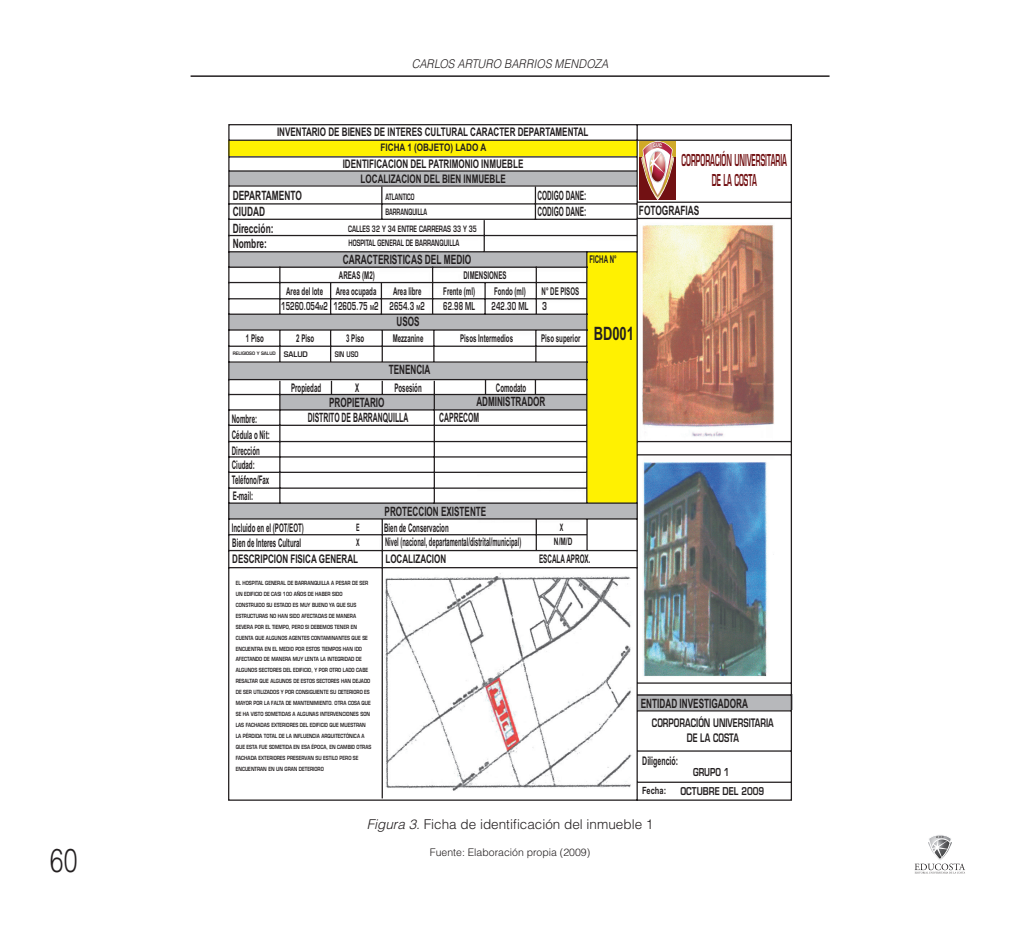
<style>
.page{position:relative;width:1021px;height:936px;background:#fff}
.page>*{position:absolute;margin:0;border:0;box-sizing:border-box;transform-origin:0 0}
.t1{font:300 33px "Helvetica LT Std";color:#231f20;scale:.75 1}
.t2{font:700 18.45px "Arial";color:#231f20;scale:.7 1}
.t3{font:600 16.05px/20.2px "Eurostile LT Std";color:#721113;text-align:center;scale:.42 1}
.t4{font:300 13.5px "Helvetica LT Std";color:#231f20}
.t5{font:700 12.9px/15px "Arial";color:#231f20;scale:.65 1}
.t6{font:700 12.9px "Arial";color:#231f20;scale:.63 1}
.t7{font:700 12.9px "Arial";color:#231f20;scale:.53 1}
.t8{font:700 12.9px "Arial";color:#231f20;scale:.51 1}
.t9{font:700 12.9px "Arial";color:#231f20;scale:.64 1}
.t10{font:italic 300 12px "Helvetica LT Std";letter-spacing:.005em;color:#231f20;scale:.9 1}
.t11{font:700 11.85px/14.5px "Arial";color:#231f20;scale:.52 1}
.t12{font:700 11.85px/15px "Arial";color:#231f20;text-align:center;scale:.68 1}
.t13{font:700 11.85px "Arial";color:#231f20;scale:.53 1}
.t14{font:700 11.85px "Arial";color:#231f20;scale:.59 1}
.t15{font:600 11.4px/14.2px "Eurostile LT Std";color:#231f20;text-align:center;scale:.68 1}
.t16{font:700 10.65px/15.8px "Arial";color:#231f20;text-align:right;scale:.57 1}
.t17{font:600 10.65px "Eurostile LT Std";color:#231f20;scale:.6 1}
.t18{font:600 10.65px "Eurostile LT Std";color:#231f20;scale:.59 1}
.t19{font:600 10.65px "Eurostile LT Std";color:#231f20;scale:.58 1}
.t20{font:600 10.65px "Eurostile LT Std";color:#231f20;scale:.73 1}
.t21{font:600 10.65px "Eurostile LT Std";color:#231f20;scale:.65 1}
.t22{font:300 10.5px "Helvetica LT Std";color:#231f20}
.t23{font:600 10.5px "Eurostile LT Std";color:#231f20;scale:.78 1}
.t24{font:700 10.35px "Arial";color:#231f20;scale:.78 1}
.t25{font:700 10.2px "Arial";color:#231f20;scale:.63 1}
.t26{font:700 10.2px "Arial";color:#231f20;scale:.52 1}
.t27{font:700 9.9px "Arial";color:#231f20;scale:.75 1}
.t28{font:600 8.55px/14.5px "Eurostile LT Std";color:#231f20;scale:.67 1}
.t29{font:600 8.55px/15px "Eurostile LT Std";color:#231f20;scale:.61 1}
.t30{font:600 7.5px "Eurostile LT Std";color:#231f20;scale:.74 1}
.t31{font:600 7.5px "Eurostile LT Std";color:#231f20;scale:.93 1}
.t32{font:600 5.55px/10.9px "Eurostile LT Std";color:#231f20;scale:.78 1}
.t33{font:600 4.65px "Eurostile LT Std";color:#231f20;scale:.93 1}
.s1{font-size:6.6px}
.s2{font-style:italic}
</style>
<div class="page">
<hr style="left:190px;top:75px;width:639px;height:2px;background:#231f20">
<svg style="left:914px;top:835px;width:51px;height:38px"></svg>
<svg style="left:228px;top:124px;width:564px;height:676px"></svg>
<div style="left:639px;top:142px;width:36px;height:16px;background:#d0a928"></div>
<div style="left:639px;top:157px;width:36px;height:43px;background:#721113"></div>
<svg style="left:640px;top:140px;width:34px;height:61px"></svg>
<h1 class="t1" style="left:50px;top:839px;width:38px">60</h1>
<h3 class="t10" style="left:412px;top:56px;width:220px">CARLOS ARTURO BARRIOS MENDOZA</h3>
<p class="t12" style="left:277px;top:125px;width:459px">INVENTARIO DE BIENES DE INTERES CULTURAL CARACTER DEPARTAMENTAL</p>
<p class="t12" style="left:343px;top:157px;width:267px">IDENTIFICACION DEL PATRIMONIO INMUEBLE<br>LOCALIZACION DEL BIEN INMUEBLE</p>
<p class="t3" style="left:681px;top:149px;width:253px">CORPORACIÓN UNIVERSITARIA<br>DE LA COSTA</p>
<p class="t24" style="left:380px;top:140px;width:137px">FICHA 1 (OBJETO) LADO A</p>
<p class="t5" style="left:233px;top:188px;width:108px">DEPARTAMENTO</p>
<p class="t8" style="left:537px;top:187px;width:98px">CODIGO DANE:</p>
<p class="t5" style="left:233px;top:204px;width:51px">CIUDAD</p>
<p class="t8" style="left:537px;top:203px;width:98px">CODIGO DANE:</p>
<p class="t5" style="left:233px;top:221px;width:64px">Dirección:<br>Nombre:</p>
<p class="t29" style="left:385px;top:189px;width:70px">ATLANTICO<br>BARRANQUILLA</p>
<p class="t28" style="left:348px;top:221px;width:194px">CALLES 32 Y 34 ENTRE CARRERAS 33 Y 35<br>HOSPITAL GENERAL DE BARRANQUILLA</p>
<p class="t5" style="left:343px;top:252px;width:199px">CARACTERISTICAS DEL MEDIO</p>
<p class="t16" style="left:286px;top:267px;width:160px">AREAS (M2)<br>Area del lote Area ocupada</p>
<p class="t17" style="left:281px;top:299px;width:164px">15260.054<span class="s1">M</span>2 12605.75 <span class="s1">M</span>2</p>
<p class="t16" style="left:463px;top:267px;width:77px">DIMENSIONES</p>
<p class="t16" style="left:393px;top:283px;width:51px">Area libre</p>
<p class="t16" style="left:443px;top:283px;width:57px">Frente (ml)</p>
<p class="t16" style="left:494px;top:283px;width:57px">Fondo (ml)</p>
<p class="t16" style="left:541px;top:283px;width:68px">N° DE PISOS</p>
<p class="t17" style="left:389px;top:299px;width:61px">2654.3 <span class="s1">M</span>2</p>
<p class="t19" style="left:443px;top:299px;width:56px">62.98 ML</p>
<p class="t18" style="left:491px;top:299px;width:64px">242.30 ML</p>
<p class="t21" style="left:542px;top:299px;width:9px">3</p>
<p class="t16" style="left:589px;top:251px;width:49px">FICHA N°</p>
<p class="t5" style="left:639px;top:203px;width:95px">FOTOGRAFIAS</p>
<p class="t16" style="left:246px;top:331px;width:33px">1 Piso</p>
<p class="t16" style="left:296px;top:331px;width:33px">2 Piso</p>
<p class="t6" style="left:396px;top:313px;width:38px">USOS</p>
<p class="t16" style="left:346px;top:331px;width:33px">3 Piso</p>
<p class="t16" style="left:393px;top:331px;width:55px">Mezzanine</p>
<p class="t16" style="left:460px;top:331px;width:94px">Pisos Intermedios</p>
<p class="t16" style="left:541px;top:331px;width:70px">Piso superior</p>
<p class="t33" style="left:233px;top:351px;width:48px">RELIGIOSO Y SALUD</p>
<p class="t30" style="left:335px;top:349px;width:34px">SIN USO</p>
<p class="t11" style="left:355px;top:380px;width:9px">X</p>
<p class="t11" style="left:394px;top:380px;width:54px">Posesión</p>
<p class="t11" style="left:496px;top:380px;width:60px">Comodato</p>
<p class="t7" style="left:308px;top:409px;width:191px">DISTRITO DE BARRANQUILLA</p>
<p class="t7" style="left:439px;top:409px;width:77px">CAPRECOM</p>
<p class="t31" style="left:284px;top:349px;width:27px">SALUD</p>
<p class="t6" style="left:389px;top:361px;width:67px">TENENCIA</p>
<p class="t11" style="left:291px;top:380px;width:59px">Propiedad</p>
<p class="t6" style="left:476px;top:393px;width:111px">ADMINISTRADOR</p>
<p class="t6" style="left:329px;top:394px;width:89px">PROPIETARIO</p>
<p class="t11" style="left:232px;top:411px;width:50px">Nombre:</p>
<p class="t11" style="left:232px;top:427px;width:74px">Cédula o Nit:</p>
<p class="t11" style="left:232px;top:444px;width:55px">Dirección</p>
<p class="t11" style="left:232px;top:458px;width:45px">Ciudad:</p>
<p class="t11" style="left:232px;top:473px;width:74px">Teléfono/Fax</p>
<p class="t11" style="left:233px;top:488px;width:41px">E-mail:</p>
<p class="t6" style="left:384px;top:502px;width:163px">PROTECCION EXISTENTE</p>
<p class="t2" style="left:593px;top:321px;width:59px">BD001</p>
<p class="t11" style="left:232px;top:520px;width:140px">Incluido en el (POT/EOT)</p>
<p class="t11" style="left:384px;top:520px;width:265px">Bien de Conservacion<br>Nivel (nacional, departamental/distrital/municipal)</p>
<p class="t26" style="left:356px;top:521px;width:8px">E</p>
<p class="t26" style="left:560px;top:521px;width:8px">X</p>
<p class="t12" style="left:385px;top:551px;width:91px">LOCALIZACION</p>
<p class="t13" style="left:539px;top:551px;width:99px">ESCALA APROX.</p>
<p class="t25" style="left:554px;top:534px;width:31px">N/M/D</p>
<p class="t11" style="left:232px;top:536px;width:134px">Bien de Interes Cultural</p>
<p class="t26" style="left:356px;top:536px;width:8px">X</p>
<p class="t12" style="left:232px;top:551px;width:186px">DESCRIPCION FISICA GENERAL</p>
<p class="t32" style="left:236px;top:577px;width:175px">EL HOSPITAL GENERAL DE BARRANQUILLA A PESAR DE SER UN EDIFICIO DE CASI 100 AÑOS DE HABER SIDO CONSTRUIDO SU ESTADO ES MUY BUENO YA QUE SUS ESTRUCTURAS NO HAN SIDO AFECTADAS DE MANERA SEVERA POR EL TIEMPO, PERO SI DEBEMOS TENER EN CUENTA QUE ALGUNOS AGENTES CONTAMINANTES QUE SE ENCUENTRA EN EL MEDIO POR ESTOS TIEMPOS HAN IDO AFECTANDO DE MANERA MUY LENTA LA INTEGRIDAD DE ALGUNOS SECTORES DEL EDIFICIO, Y POR OTRO LADO CABE RESALTAR QUE ALGUNOS DE ESTOS SECTORES HAN DEJADO DE SER UTILIZADOS Y POR CONSIGUIENTE SU DETERIORO ES MAYOR POR LA FALTA DE MANTENIMIENTO. OTRA COSA QUE SE HA VISTO SOMETIDAS A ALGUNAS INTERVENCIONES SON LAS FACHADAS EXTERIORES DEL EDIFICIO QUE MUESTRAN LA PÉRDIDA TOTAL DE LA INFLUENCIA ARQUITECTÓNICA A QUE ESTA FUE SOMETIDA EN ESA ÉPOCA, EN CAMBIO OTRAS FACHADA EXTERIORES PRESERVAN SU ESTILO PERO SE ENCUENTRAN EN UN GRAN DETERIORO</p>
<p class="t9" style="left:640px;top:694px;width:169px">ENTIDAD INVESTIGADORA</p>
<p class="t15" style="left:652px;top:716px;width:181px">CORPORACIÓN UNIVERSITARIA<br>DE LA COSTA</p>
<p class="t14" style="left:642px;top:752px;width:62px">Diligenció:</p>
<p class="t20" style="left:693px;top:765px;width:51px">GRUPO 1</p>
<p class="t27" style="left:642px;top:784px;width:34px">Fecha:</p>
<p class="t23" style="left:680px;top:784px;width:109px">OCTUBRE DEL 2009</p>
<p class="t4" style="left:367px;top:815px;width:288px"><span class="s2">Figura 3.</span> Ficha de identificación del inmueble 1</p>
<p class="t22" style="left:430px;top:845px;width:162px">Fuente: Elaboración propia (2009)</p>
</div>
